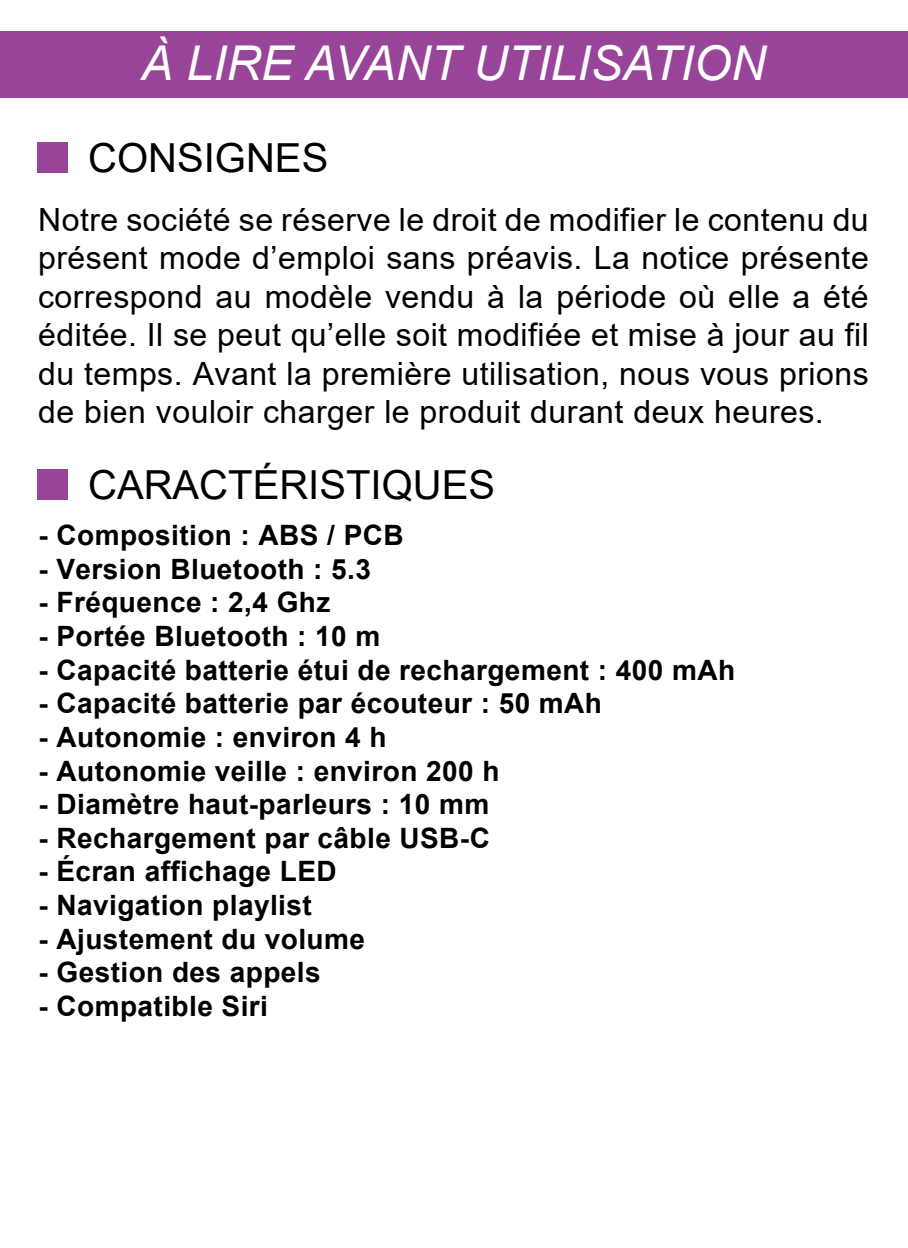
<style>
.page{position:relative;width:908px;height:1248px;background:#fff}
.page>*{position:absolute;margin:0;border:0;box-sizing:border-box;transform-origin:0 0}
.t1{font:italic 48px "Arial";color:#fff}
.t2{font:40px "Arial";color:#000}
.t3{font:32px/38.4px "Arial";letter-spacing:.015em;color:#000;text-align:justify}
.t4{font:700 28px "Arial";letter-spacing:.015em;color:#000}
</style>
<div class="page">
<div style="left:0;top:31px;width:907px;height:66px;background:#974499"></div>
<div style="left:37px;top:142px;width:30px;height:31px;background:#974499"></div>
<div style="left:37px;top:469px;width:30px;height:30px;background:#974499"></div>
<h1 class="t1" style="left:141px;top:33px;width:626px">À LIRE AVANT UTILISATION</h1>
<h2 class="t2" style="left:88px;top:131px;width:242px">CONSIGNES</h2>
<p class="t3" style="left:38px;top:200px;width:831px">Notre société se réserve le droit de modifier le contenu du présent mode d’emploi sans préavis. La notice présente correspond au modèle vendu à la période où elle a été éditée. Il se peut qu’elle soit modifiée et mise à jour au fil du temps. Avant la première utilisation, nous vous prions de bien vouloir charger le produit durant deux heures.</p>
<h2 class="t2" style="left:88px;top:457px;width:408px">CARACTÉRISTIQUES</h2>
<p class="t4" style="left:39px;top:515px;width:366px">- Composition : ABS / PCB</p>
<p class="t4" style="left:39px;top:549px;width:334px">- Version Bluetooth : 5.3</p>
<p class="t4" style="left:39px;top:582px;width:293px">- Fréquence : 2,4 Ghz</p>
<p class="t4" style="left:39px;top:616px;width:343px">- Portée Bluetooth : 10 m</p>
<p class="t4" style="left:39px;top:650px;width:697px">- Capacité batterie étui de rechargement : 400 mAh</p>
<p class="t4" style="left:39px;top:683px;width:564px">- Capacité batterie par écouteur : 50 mAh</p>
<p class="t4" style="left:39px;top:717px;width:349px">- Autonomie : environ 4 h</p>
<p class="t4" style="left:39px;top:750px;width:462px">- Autonomie veille : environ 200 h</p>
<p class="t4" style="left:39px;top:784px;width:452px">- Diamètre haut-parleurs : 10 mm</p>
<p class="t4" style="left:39px;top:818px;width:452px">- Rechargement par câble USB-C</p>
<p class="t4" style="left:39px;top:851px;width:299px">- Écran affichage LED</p>
<p class="t4" style="left:39px;top:885px;width:274px">- Navigation playlist</p>
<p class="t4" style="left:39px;top:918px;width:328px">- Ajustement du volume</p>
<p class="t4" style="left:39px;top:952px;width:283px">- Gestion des appels</p>
<p class="t4" style="left:39px;top:986px;width:231px">- Compatible Siri</p>
</div>
